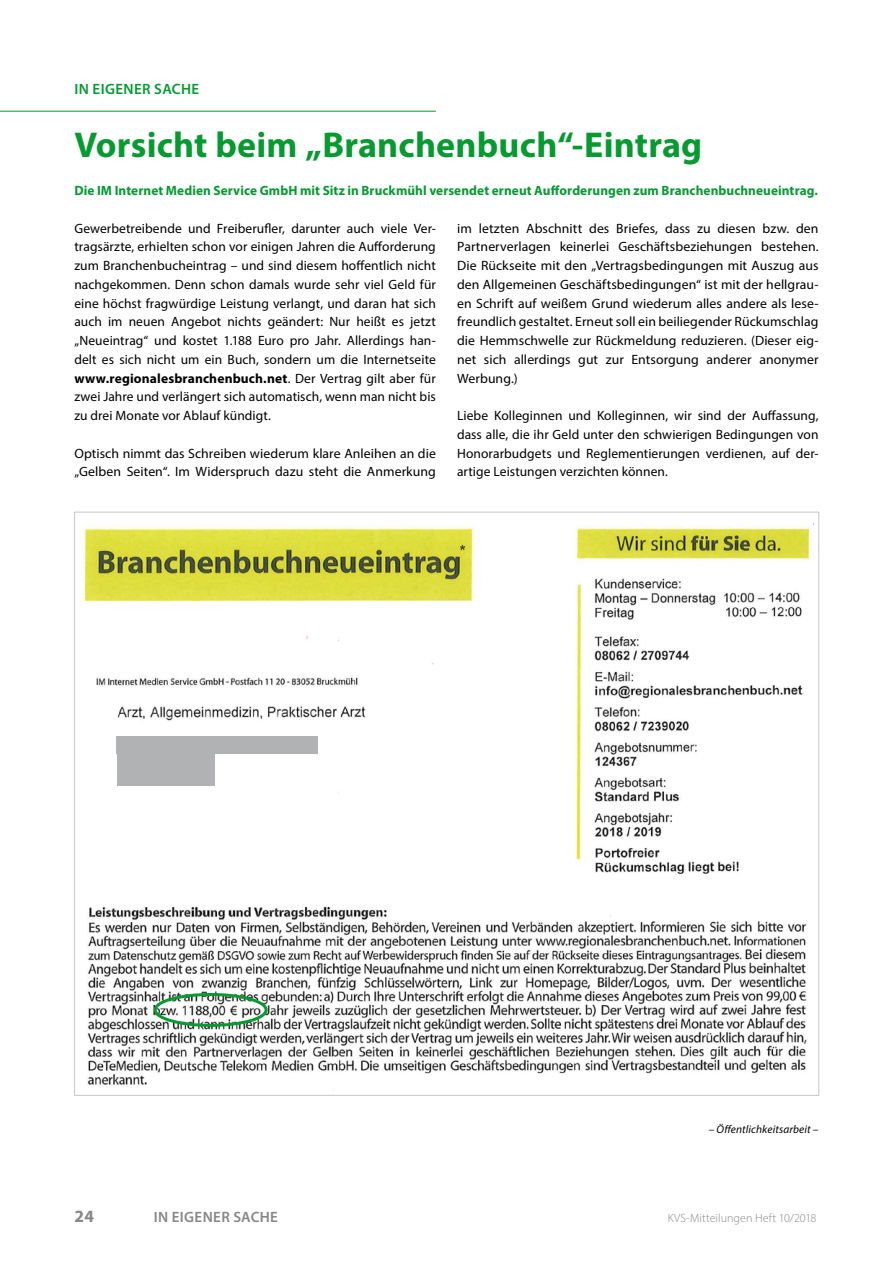
<style>
.page{position:relative;width:893px;height:1263px;background:#fff}
.page>*{position:absolute;margin:0;border:0;box-sizing:border-box;transform-origin:0 0}
.t1{font:700 36px "Myriad Pro";letter-spacing:.005em;color:#069a31}
.t2{font:700 17.25px "Myriad Pro";color:#868786}
.t3{font:600 15px "Myriad Pro";letter-spacing:.02em;color:#868786}
.t4{font:600 15px "Myriad Pro";letter-spacing:.025em;color:#069a31}
.t5{font:13.5px/18.8px "Myriad Pro";letter-spacing:.005em;color:#000;text-align:justify}
.t6{font:700 13.5px "Myriad Pro";letter-spacing:.005em;color:#069a31}
.t7{font:300 12px "Myriad Pro";letter-spacing:.005em;color:#868786}
.t8{font:italic 11.25px "Myriad Pro";letter-spacing:.015em;color:#000}
.s1{font-weight:700}
</style>
<div class="page">
<hr style="left:0;top:111px;width:436px;height:1px;background:#069a31">
<img style="left:82px;top:523px;width:732px;height:351px">
<img style="left:87px;top:906px;width:720px;height:179px">
<div style="left:154px;top:993px;width:114px;height:34px;border:3px solid #069a31;border-radius:50%"></div>
<div style="left:117px;top:736px;width:201px;height:17px;background:#b1b2b3"></div>
<div style="left:117px;top:753px;width:98px;height:17px;background:#b1b2b3"></div>
<div style="left:117px;top:769px;width:98px;height:17px;background:#b1b2b3"></div>
<p class="t4" style="left:75px;top:79px;width:98px">IN EIGENER SACH</p>
<p class="t4" style="left:192px;top:79px;width:9px">E</p>
<h1 class="t1" style="left:74px;top:121px;width:629px">Vorsicht beim „Branchenbuch“-Eintrag</h1>
<p class="t6" style="left:74px;top:182px;width:745px">Die IM Internet Medien Service GmbH mit Sitz in Bruckmühl versendet erneut Aufforderungen zum Branchenbuchneueintrag.</p>
<p class="t5" style="left:74px;top:218px;width:363px">Gewerbetreibende und Freiberufler, darunter auch viele Ver&shy;tragsärzte, erhielten schon vor einigen Jahren die Aufforderung zum Branchenbucheintrag – und sind diesem hoffentlich nicht nachgekommen. Denn schon damals wurde sehr viel Geld für eine höchst fragwürdige Leistung verlangt, und daran hat sich auch im neuen Angebot nichts geändert: Nur heißt es jetzt „Neueintrag“ und kostet 1.188 Euro pro Jahr. Allerdings han&shy;delt es sich nicht um ein Buch, sondern um die Internetseite <span class="s1">www.regionalesbranchenbuch.net</span>. Der Vertrag gilt aber für zwei Jahre und verlängert sich automatisch, wenn man nicht bis zu drei Monate vor Ablauf kündigt.</p>
<p class="t5" style="left:74px;top:443px;width:363px">Optisch nimmt das Schreiben wiederum klare Anleihen an die „Gelben Seiten“. Im Widerspruch dazu steht die Anmerkung</p>
<p class="t5" style="left:457px;top:218px;width:363px">im letzten Abschnitt des Briefes, dass zu diesen bzw. den Partnerverlagen keinerlei Geschäftsbeziehungen bestehen.<br>Die Rückseite mit den „Vertragsbedingungen mit Auszug aus den Allgemeinen Geschäftsbedingungen“ ist mit der hellgrau&shy;en Schrift auf weißem Grund wiederum alles andere als lese&shy;freundlich gestaltet. Erneut soll ein beiliegender Rückumschlag die Hemmschwelle zur Rückmeldung reduzieren. (Dieser eig&shy;net sich allerdings gut zur Entsorgung anderer anonymer Werbung.)</p>
<p class="t5" style="left:457px;top:406px;width:363px">Liebe Kolleginnen und Kolleginnen, wir sind der Auffassung, dass alle, die ihr Geld unter den schwierigen Bedingungen von Honorarbudgets und Reglementierungen verdienen, auf der&shy;artige Leistungen verzichten können.</p>
<p class="t2" style="left:74px;top:1205px;width:21px">24</p>
<p class="t8" style="left:709px;top:1122px;width:111px">– Öffentlichkeitsarbeit –</p>
<p class="t3" style="left:154px;top:1208px;width:27px">IN EIGE</p>
<p class="t3" style="left:203px;top:1208px;width:75px">NER SACHE</p>
<p class="t7" style="left:668px;top:1211px;width:150px">KVS-Mitteilungen Heft 10/2018</p>
</div>
